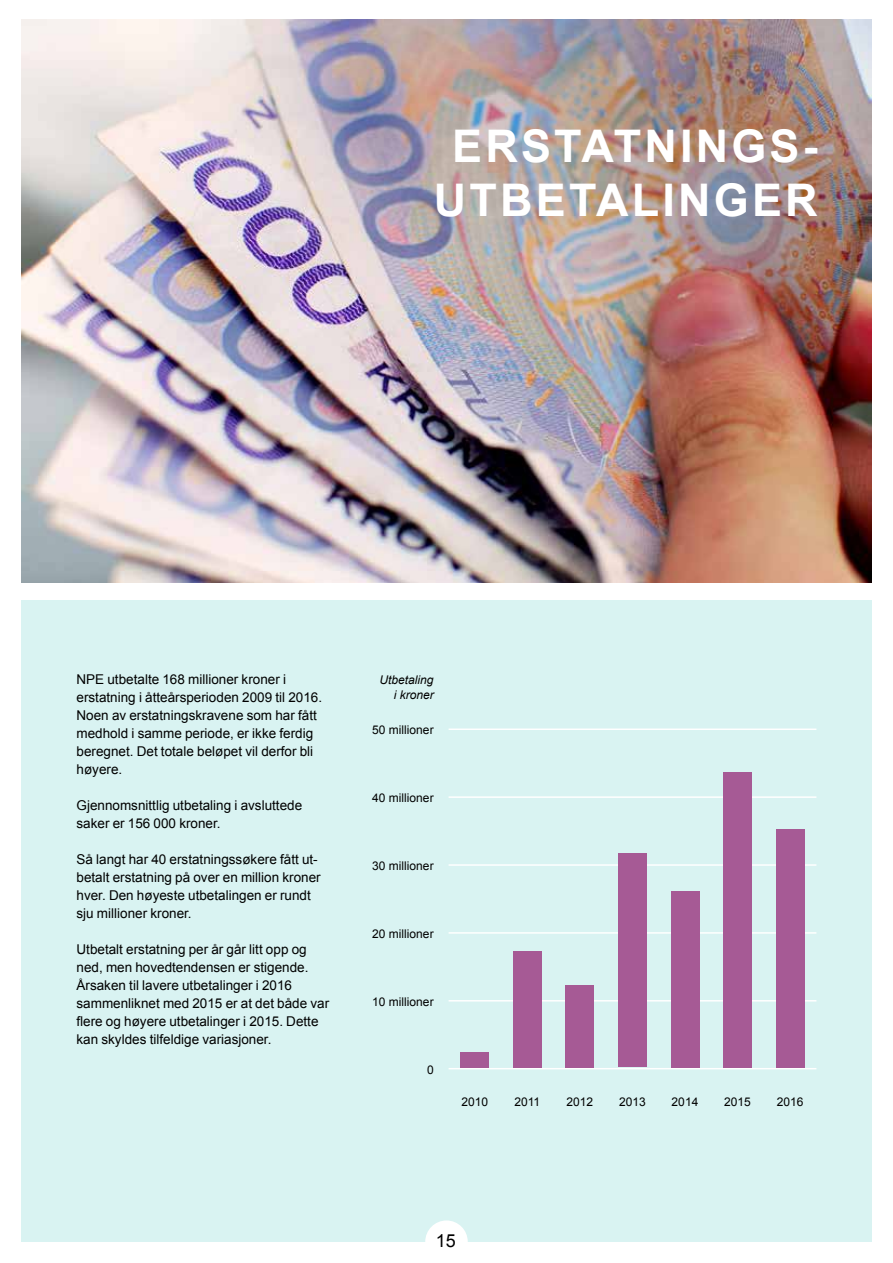
<style>
.page{position:relative;width:893px;height:1263px;background:#fff}
.page>*{position:absolute;margin:0;border:0;box-sizing:border-box;transform-origin:0 0}
.t1{font:700 45px/54px "Arial";letter-spacing:.07em;color:#fff;text-align:center}
.t2{font:18px "Arial";color:#000}
.t3{font:13.5px/18px "Arial";color:#000}
.t4{font:12px "Arial";color:#000}
.t5{font:italic 12px/15px "Arial";color:#000;text-align:right}
</style>
<div class="page">
<div style="left:21px;top:601px;width:850px;height:641px;background:#d9f3f2"></div>
<div style="left:425px;top:1220px;width:43px;height:43px;background:#fff;border-radius:50%"></div>
<img style="left:21px;top:19px;width:850px;height:563px">
<hr style="left:449px;top:1068px;width:367px;height:1px;background:#fff">
<hr style="left:449px;top:728px;width:367px;height:2px;background:#fff">
<hr style="left:449px;top:796px;width:367px;height:2px;background:#fff">
<hr style="left:449px;top:1000px;width:367px;height:1px;background:#fff">
<hr style="left:449px;top:932px;width:367px;height:2px;background:#fff">
<hr style="left:449px;top:864px;width:367px;height:2px;background:#fff">
<div style="left:461px;top:1052px;width:28px;height:15px;background:#a65a95"></div>
<div style="left:513px;top:951px;width:28px;height:116px;background:#a65a95"></div>
<div style="left:566px;top:985px;width:28px;height:82px;background:#a65a95"></div>
<div style="left:618px;top:853px;width:28px;height:214px;background:#a65a95"></div>
<div style="left:671px;top:891px;width:28px;height:176px;background:#a65a95"></div>
<div style="left:723px;top:772px;width:29px;height:295px;background:#a65a95"></div>
<div style="left:776px;top:829px;width:28px;height:238px;background:#a65a95"></div>
<h1 class="t1" style="left:434px;top:121px;width:385px">ERSTATNINGS-<br>UTBETALINGER</h1>
<p class="t3" style="left:77px;top:670px;width:247px">NPE utbetalte 168 millioner kroner i erstatning i åtteårsperioden 2009 til 2016.<br>Noen av erstatningskravene som har fått medhold i samme periode, er ikke ferdig beregnet. Det totale beløpet vil derfor bli høyere.</p>
<p class="t3" style="left:77px;top:796px;width:227px">Gjennomsnittlig utbetaling i avsluttede saker er 156 000 kroner.</p>
<p class="t3" style="left:77px;top:850px;width:246px">Så langt har 40 erstatningssøkere fått ut&shy;betalt erstatning på over en million kroner hver. Den høyeste utbetalingen er rundt sju millioner kroner.</p>
<p class="t3" style="left:77px;top:940px;width:254px">Utbetalt erstatning per år går litt opp og ned, men hovedtendensen er stigende.<br>Årsaken til lavere utbetalinger i 2016 sammenliknet med 2015 er at det både var flere og høyere utbetalinger i 2015. Dette kan skyldes tilfeldige variasjoner.</p>
<p class="t5" style="left:380px;top:672px;width:56px">Utbetaling i kroner</p>
<p class="t4" style="left:372px;top:722px;width:63px">50 millioner</p>
<p class="t4" style="left:372px;top:790px;width:63px">40 millioner</p>
<p class="t4" style="left:372px;top:858px;width:63px">30 millioner</p>
<p class="t4" style="left:372px;top:926px;width:63px">20 millioner</p>
<p class="t4" style="left:372px;top:994px;width:63px">10 millioner</p>
<p class="t4" style="left:427px;top:1062px;width:8px">0</p>
<p class="t4" style="left:461px;top:1094px;width:28px">2010</p>
<p class="t4" style="left:514px;top:1094px;width:27px">2011</p>
<p class="t4" style="left:567px;top:1094px;width:28px">2012</p>
<p class="t4" style="left:619px;top:1094px;width:28px">2013</p>
<p class="t4" style="left:672px;top:1094px;width:28px">2014</p>
<p class="t4" style="left:724px;top:1094px;width:28px">2015</p>
<p class="t4" style="left:777px;top:1094px;width:28px">2016</p>
<h2 class="t2" style="left:436px;top:1229px;width:22px">15</h2>
</div>
